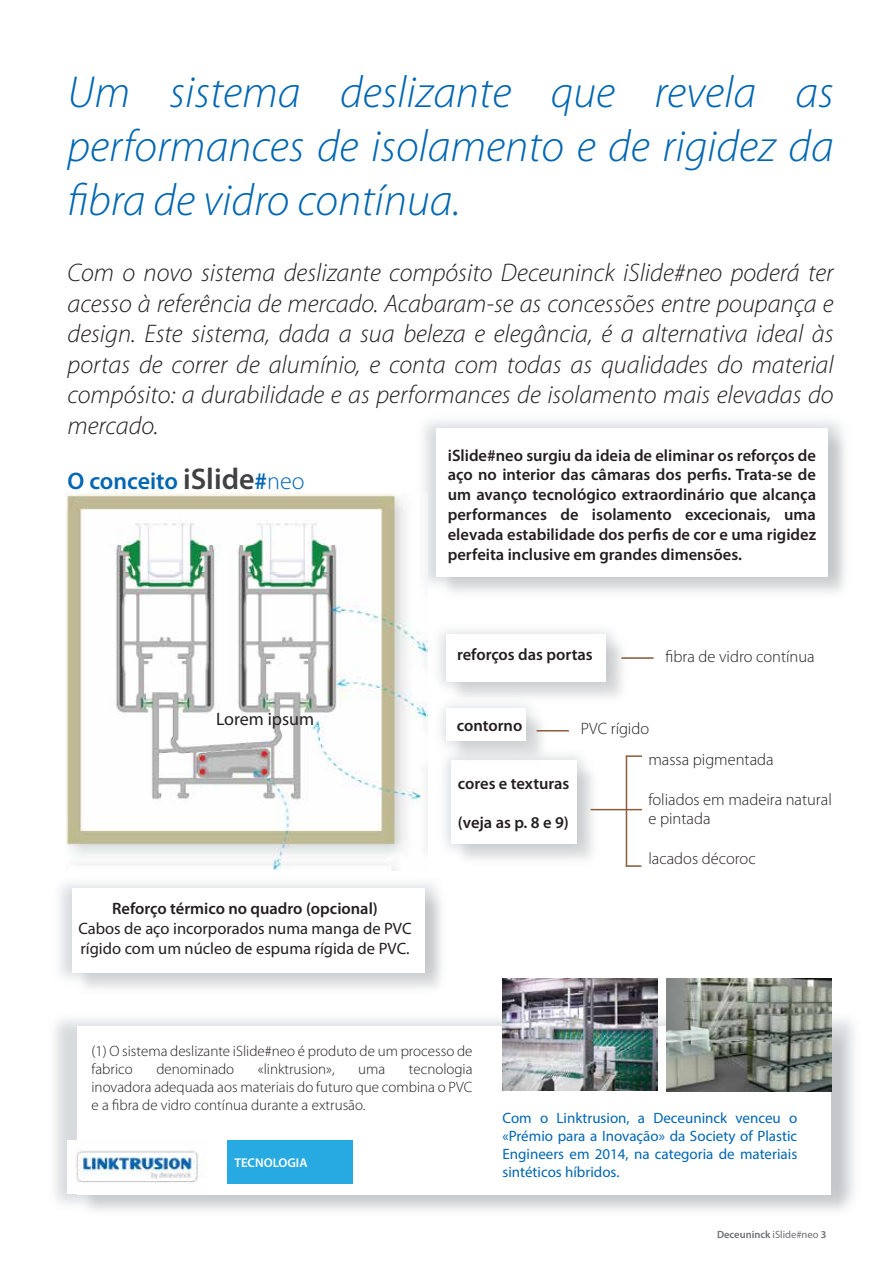
<style>
.page{position:relative;width:893px;height:1263px;background:#fff}
.page>*{position:absolute;margin:0;border:0;box-sizing:border-box;transform-origin:0 0}
.t1{font:italic 300 45px/54px "Myriad Pro";color:#0066b3;text-align:justify}
.t2{font:italic 300 25.5px/30.6px "Myriad Pro";color:#231f20;text-align:justify}
.t3{font:600 24px "Myriad Pro";color:#0066b3}
.t4{font:18px "Myriad Pro";color:#231f20}
.t5{font:600 16.5px/19.8px "Myriad Pro";color:#231f20;text-align:justify}
.t6{font:300 16.5px/19.8px "Myriad Pro";color:#231f20}
.t7{font:16.5px/19.8px "Myriad Pro";color:#231f20}
.t8{font:300 15px/18px "Myriad Pro";color:#231f20}
.t9{font:600 condensed 15px/18px "Myriad Pro";color:#0066b3;text-align:justify}
.t10{font:600 12.75px "Myriad Pro";color:#fff}
.t11{font:600 10.5px "Myriad Pro";color:#6d6e71}
.s1{font-size:30px;color:#414042}
.s2{font-weight:300}
.s3{font-weight:400}
</style>
<div class="page">
<img style="left:585px;top:634px;width:46px;height:63px">
<div style="left:446px;top:634px;width:160px;height:48px;background:#fff"></div>
<img style="left:451px;top:761px;width:151px;height:107px">
<div style="left:451px;top:761px;width:126px;height:83px;background:#fff"></div>
<img style="left:51px;top:965px;width:801px;height:239px">
<img style="left:78px;top:1026px;width:776px;height:185px">
<div style="left:77px;top:1026px;width:754px;height:169px;background:#fff"></div>
<img style="left:503px;top:978px;width:155px;height:113px">
<img style="left:666px;top:978px;width:165px;height:114px">
<img style="left:66px;top:494px;width:361px;height:376px">
<div style="left:227px;top:1140px;width:125px;height:44px;background:#27aae1"></div>
<hr style="left:621px;top:657px;width:33px;height:2px;background:#8a5e3c">
<hr style="left:537px;top:730px;width:32px;height:1px;background:#8a5e3c">
<svg style="left:626px;top:755px;width:16px;height:2px"></svg>
<svg style="left:626px;top:865px;width:15px;height:2px"></svg>
<hr style="left:591px;top:809px;width:51px;height:1px;background:#8a5e3c">
<hr style="left:626px;top:756px;width:1px;height:110px;background:#8a5e3c">
<img style="left:68px;top:1140px;width:131px;height:53px">
<h1 class="t1" style="left:68px;top:66px;width:768px">Um sistema deslizante que revela as performances de isolamento e de rigidez da fibra de vidro contínua.</h1>
<p class="t2" style="left:68px;top:258px;width:768px">Com o novo sistema deslizante compósito Deceuninck iSlide#neo poderá ter acesso à referência de mercado. Acabaram-se as concessões entre poupança e design. Este sistema, dada a sua beleza e elegância, é a alternativa ideal às portas de correr de alumínio, e conta com todas as qualidades do material compósito: a durabilidade e as performances de isolamento mais elevadas do mercado.</p>
<p class="t5" style="left:448px;top:445px;width:370px">iSlide#neo surgiu da ideia de eliminar os reforços de aço no interior das câmaras dos perfis. Trata-se de um avanço tecnológico extraordinário que alcança performances de isolamento excecionais, uma elevada estabilidade dos perfis de cor e uma rigidez perfeita inclusive em grandes dimensões.</p>
<h3 class="t3" style="left:68px;top:468px;width:238px">O conceito <span class="s1">iSlide</span>#<span class="s2">neo</span></h3>
<p class="t4" style="left:216px;top:709px;width:100px">Lorem ipsum</p>
<p class="t5" style="left:112px;top:899px;width:267px">Reforço térmico no quadro (opcional)</p>
<p class="t7" style="left:78px;top:919px;width:335px">Cabos de aço incorporados numa manga de PVC rígido com um núcleo de espuma rígida de PVC.</p>
<p class="t5" style="left:457px;top:645px;width:137px">reforços das portas</p>
<p class="t6" style="left:665px;top:646px;width:151px">fibra de vidro contínua</p>
<p class="t5" style="left:457px;top:716px;width:67px">contorno</p>
<p class="t6" style="left:581px;top:719px;width:70px">PVC rígido</p>
<p class="t5" style="left:458px;top:774px;width:113px">cores e texturas</p>
<p class="t5" style="left:458px;top:813px;width:113px">(veja as p. 8 e 9)</p>
<p class="t6" style="left:648px;top:750px;width:127px">massa pigmentada</p>
<p class="t6" style="left:648px;top:789px;width:185px">foliados em madeira natural e pintada</p>
<p class="t6" style="left:648px;top:849px;width:109px">lacados décoroc</p>
<p class="t8" style="left:92px;top:1042px;width:382px">(1) O sistema deslizante iSlide#neo é produto de um processo de fabrico</p>
<p class="t8" style="left:92px;top:1060px;width:383px;text-align:justify;text-indent:317px">tecnologia inovadora adequada aos materiais do futuro que combina o PVC e a fibra de vidro contínua durante a extrusão.</p>
<p class="t8" style="left:156px;top:1060px;width:79px">denominado</p>
<p class="t8" style="left:258px;top:1060px;width:78px">«linktrusion»,</p>
<p class="t8" style="left:358px;top:1060px;width:29px">uma</p>
<p class="t10" style="left:234px;top:1156px;width:75px">TECNOLOGIA</p>
<p class="t9" style="left:502px;top:1109px;width:296px">Com o Linktrusion, a Deceuninck venceu o «Prémio para a Inovação» da Society of Plastic Engineers em 2014, na categoria de materiais sintéticos híbridos.</p>
<p class="t11" style="left:717px;top:1229px;width:111px">Deceuninck <span class="s3">iSlide#neo</span> 3</p>
</div>
